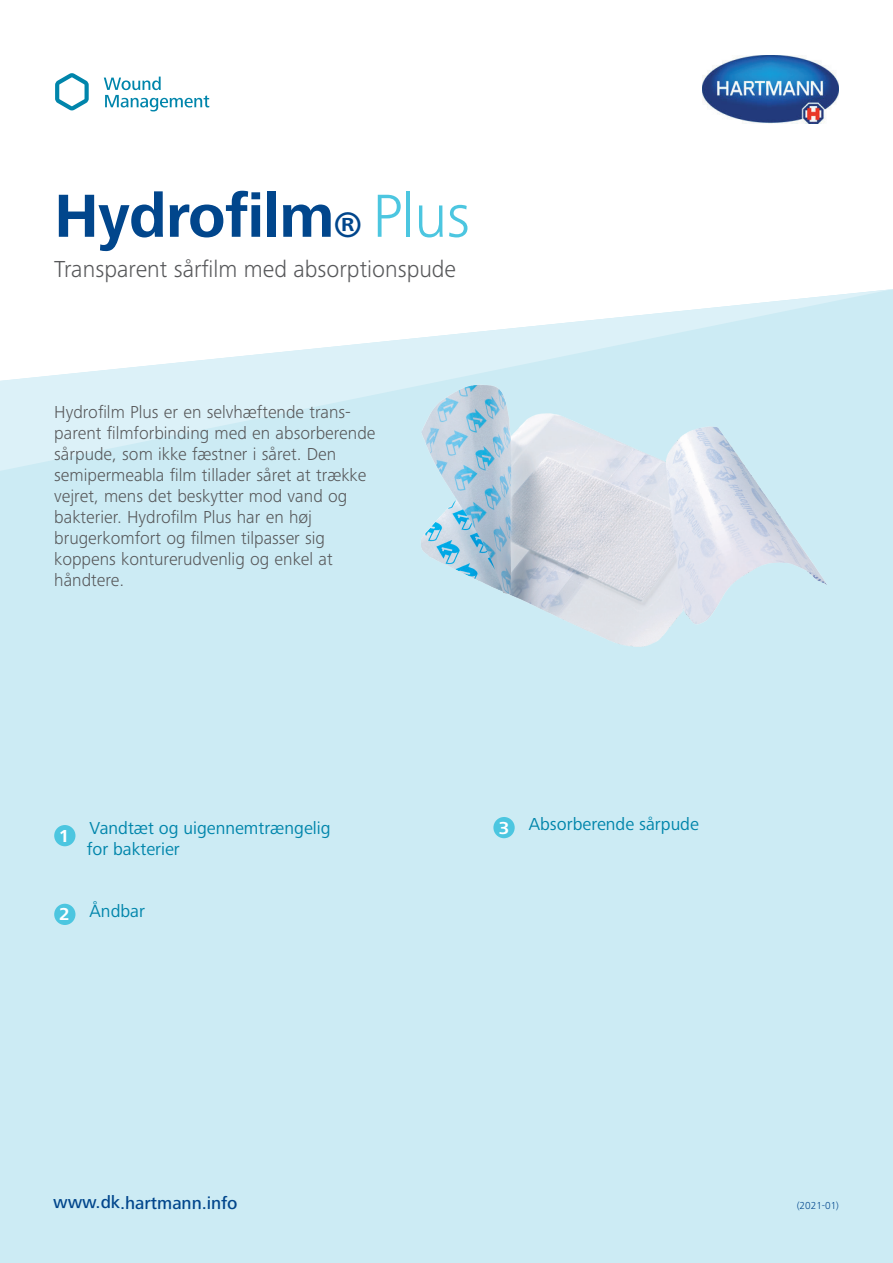
<style>
.page{position:relative;width:893px;height:1263px;background:#fff}
.page>*{position:absolute;margin:0;border:0;box-sizing:border-box;transform-origin:0 0}
.t1{font:700 63px "Frutiger Next LTW1 G";letter-spacing:-.01em;color:#01468c}
.t2{font:300 24px "Frutiger Next LTW1 G";color:#57585a}
.t3{font:300 18px/21px "Frutiger Next LTW1 G";color:#57585a}
.t4{font:18px/21.6px "Frutiger Next LTW1 G";color:#0085ab}
.t5{font:500 18px "Frutiger Next LTW1 G";letter-spacing:-.01em;color:#01468c}
.t6{font:700 18px "Frutiger Next LTW1 G";color:#fff}
.t7{font:300 10.5px "Frutiger Next LTW1 G";color:#01468c}
.s1{font-size:36.75px}
.s2{font-weight:300;color:#4cc6e0}
</style>
<div class="page">
<div style="left:0;top:471px;width:893px;height:792px;background:#ccebf4"></div>
<svg style="left:0;top:289px;width:893px;height:182px"></svg>
<div style="left:54px;top:904px;width:21px;height:21px;background:#4cc6e0;border-radius:50%"></div>
<div style="left:54px;top:825px;width:21px;height:21px;background:#4cc6e0;border-radius:50%"></div>
<div style="left:493px;top:817px;width:22px;height:21px;background:#4cc6e0;border-radius:50%"></div>
<svg style="left:104px;top:77px;width:105px;height:34px"></svg>
<svg style="left:55px;top:73px;width:34px;height:37px"></svg>
<img style="left:703px;top:55px;width:136px;height:69px">
<img style="left:415px;top:381px;width:424px;height:271px">
<h1 class="t1" style="left:54px;top:180px;width:417px">Hydrofilm<span class="s1">®</span> <span class="s2">Plus</span></h1>
<h2 class="t2" style="left:54px;top:255px;width:403px">Transparent sårfilm med absorptionspude</h2>
<p class="t3" style="left:54px;top:401px;width:323px">Hydrofilm Plus er en selvhæftende trans&shy;parent filmforbinding med en absorberende sårpude, som ikke fæstner i såret. Den semipermeabla film tillader såret at trække vejret, mens det beskytter mod vand og bakterier. Hydrofilm Plus har en høj brugerkomfort og filmen tilpasser sig koppens konturerudvenlig og enkel at håndtere.</p>
<p class="t6" style="left:59px;top:826px;width:12px">1</p>
<p class="t6" style="left:59px;top:904px;width:12px">2</p>
<p class="t4" style="left:87px;top:817px;width:245px">Vandtæt og uigennemtrængelig for bakterier</p>
<p class="t4" style="left:529px;top:814px;width:172px">Absorberende sårpude</p>
<p class="t6" style="left:499px;top:818px;width:12px">3</p>
<p class="t4" style="left:90px;top:900px;width:57px">Åndbar</p>
<p class="t5" style="left:53px;top:1192px;width:186px">www.dk.hartmann.info</p>
<p class="t7" style="left:797px;top:1199px;width:44px">(2021-01)</p>
</div>
